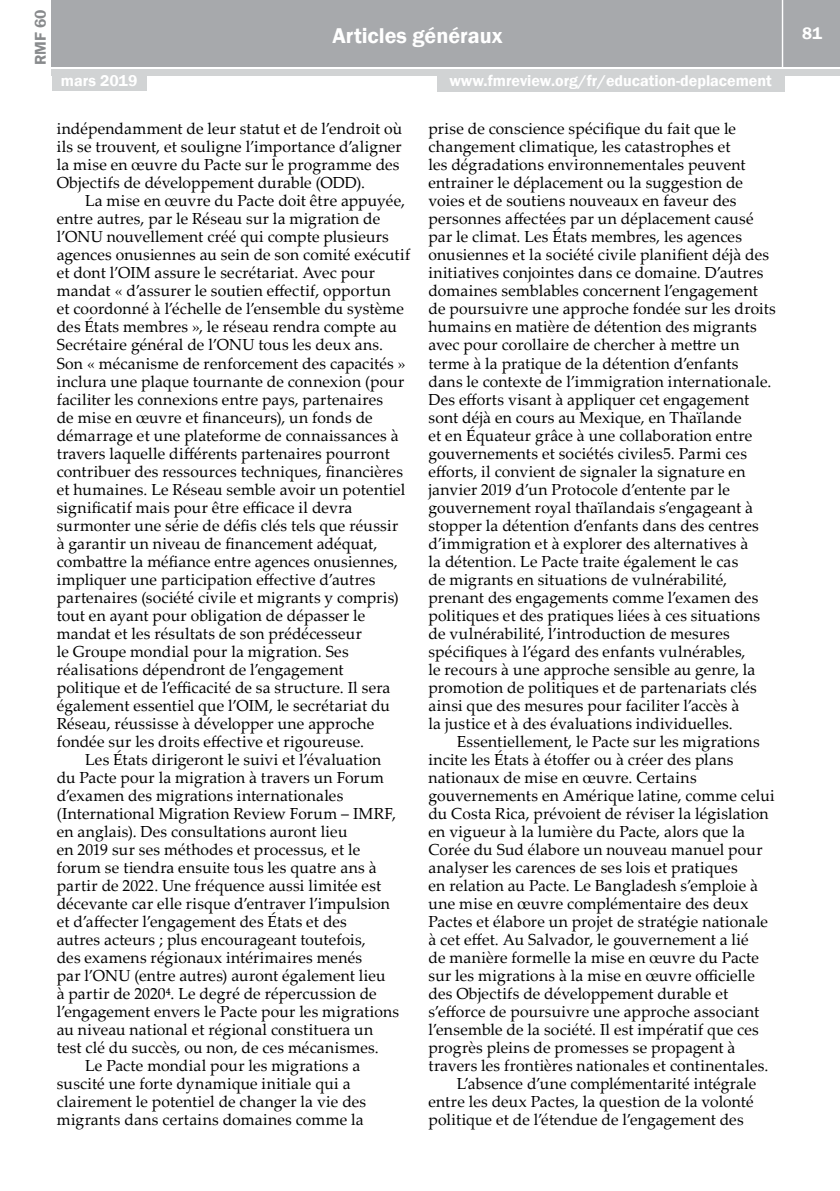
<style>
.page{position:relative;width:840px;height:1191px;background:#fff}
.page>*{position:absolute;margin:0;border:0;box-sizing:border-box;transform-origin:0 0}
.t1{font:600 22px "Franklin Gothic";color:#fff}
.t2{font:600 17px "Franklin Gothic";color:#fff}
.t3{font:16px/18px "Palatino Linotype";letter-spacing:.01em;color:#000}
.t4{font:600 16px "Franklin Gothic";color:#fff}
.t5{font:600 16px "Franklin Gothic";color:#888a8c}
</style>
<div class="page">
<div style="left:52px;top:0;width:787px;height:66px;background:#a7a9ac"></div>
<div style="left:52px;top:69px;width:787px;height:6px;background:#d1d3d4"></div>
<hr style="left:781px;top:0;width:1px;height:68px;background:#fff">
<div style="left:52px;top:73px;width:94px;height:18px;background:#d1d3d4"></div>
<div style="left:436px;top:74px;width:348px;height:18px;background:#d1d3d4"></div>
<p class="t5" style="left:31px;top:65px;width:57px;rotate:-90deg">RMF 60</p>
<h1 class="t1" style="left:332px;top:22px;width:171px">Articles généraux</h1>
<p class="t2" style="left:801px;top:23px;width:21px">81</p>
<p class="t4" style="left:61px;top:71px;width:78px">mars 2019</p>
<p class="t4" style="left:449px;top:71px;width:324px">www.fmreview.org/fr/education-deplacement</p>
<p class="t3" style="left:57px;top:119px;width:347px">indépendamment de leur statut et de l’endroit où ils se trouvent, et souligne l’importance d’aligner la mise en œuvre du Pacte sur le programme des Objectifs de développement durable (ODD).</p>
<p class="t3" style="left:85px;top:191px;width:321px">La mise en œuvre du Pacte doit être appuyée,</p>
<p class="t3" style="left:57px;top:209px;width:325px">entre autres, par le Réseau sur la migration de</p>
<p class="t3" style="left:57px;top:227px;width:333px">l’ONU nouvellement créé qui compte plusieurs</p>
<p class="t3" style="left:57px;top:245px;width:355px">agences onusiennes au sein de son comité exécutif</p>
<p class="t3" style="left:57px;top:263px;width:320px">et dont l’OIM assure le secrétariat. Avec pour</p>
<p class="t3" style="left:57px;top:281px;width:335px">mandat « d’assurer le soutien effectif, opportun</p>
<p class="t3" style="left:57px;top:299px;width:348px">et coordonné à l’échelle de l’ensemble du système</p>
<p class="t3" style="left:57px;top:317px;width:341px">des États membres », le réseau rendra compte au</p>
<p class="t3" style="left:57px;top:335px;width:328px">Secrétaire général de l’ONU tous les deux ans.</p>
<p class="t3" style="left:57px;top:353px;width:350px">Son « mécanisme de renforcement des capacités »</p>
<p class="t3" style="left:57px;top:371px;width:349px">inclura une plaque tournante de connexion (pour</p>
<p class="t3" style="left:57px;top:389px;width:328px">faciliter les connexions entre pays, partenaires</p>
<p class="t3" style="left:57px;top:407px;width:317px">de mise en œuvre et financeurs), un fonds de</p>
<p class="t3" style="left:57px;top:425px;width:343px">démarrage et une plateforme de connaissances à</p>
<p class="t3" style="left:57px;top:443px;width:334px">travers laquelle différents partenaires pourront</p>
<p class="t3" style="left:57px;top:461px;width:347px">contribuer des ressources techniques, financières</p>
<p class="t3" style="left:57px;top:479px;width:350px">et humaines. Le Réseau semble avoir un potentiel</p>
<p class="t3" style="left:57px;top:497px;width:297px">significatif mais pour être efficace il devra</p>
<p class="t3" style="left:57px;top:515px;width:343px">surmonter une série de défis clés tels que réussir</p>
<p class="t3" style="left:57px;top:533px;width:322px">à garantir un niveau de financement adéquat,</p>
<p class="t3" style="left:57px;top:551px;width:342px">combattre la méfiance entre agences onusiennes,</p>
<p class="t3" style="left:57px;top:569px;width:320px">impliquer une participation effective d’autres</p>
<p class="t3" style="left:57px;top:587px;width:343px">partenaires (société civile et migrants y compris)</p>
<p class="t3" style="left:57px;top:605px;width:310px">tout en ayant pour obligation de dépasser le</p>
<p class="t3" style="left:57px;top:623px;width:306px">mandat et les résultats de son prédécesseur</p>
<p class="t3" style="left:57px;top:641px;width:293px">le Groupe mondial pour la migration. Ses</p>
<p class="t3" style="left:57px;top:659px;width:288px">réalisations dépendront de l’engagement</p>
<p class="t3" style="left:57px;top:677px;width:335px">politique et de l’efficacité de sa structure. Il sera</p>
<p class="t3" style="left:57px;top:695px;width:334px">également essentiel que l’OIM, le secrétariat du</p>
<p class="t3" style="left:57px;top:713px;width:319px">Réseau, réussisse à développer une approche</p>
<p class="t3" style="left:57px;top:731px;width:308px">fondée sur les droits effective et rigoureuse.</p>
<p class="t3" style="left:85px;top:749px;width:297px">Les États dirigeront le suivi et l’évaluation</p>
<p class="t3" style="left:57px;top:767px;width:328px">du Pacte pour la migration à travers un Forum</p>
<p class="t3" style="left:57px;top:785px;width:288px">d’examen des migrations internationales</p>
<p class="t3" style="left:57px;top:803px;width:340px">(International Migration Review Forum – IMRF,</p>
<p class="t3" style="left:57px;top:821px;width:292px">en anglais). Des consultations auront lieu</p>
<p class="t3" style="left:57px;top:839px;width:305px">en 2019 sur ses méthodes et processus, et le</p>
<p class="t3" style="left:57px;top:857px;width:321px">forum se tiendra ensuite tous les quatre ans à</p>
<p class="t3" style="left:57px;top:875px;width:326px">partir de 2022. Une fréquence aussi limitée est</p>
<p class="t3" style="left:57px;top:893px;width:334px">décevante car elle risque d’entraver l’impulsion</p>
<p class="t3" style="left:57px;top:911px;width:291px">et d’affecter l’engagement des États et des</p>
<p class="t3" style="left:57px;top:929px;width:310px">autres acteurs ; plus encourageant toutefois,</p>
<p class="t3" style="left:57px;top:947px;width:307px">des examens régionaux intérimaires menés</p>
<p class="t3" style="left:57px;top:965px;width:330px">par l’ONU (entre autres) auront également lieu</p>
<p class="t3" style="left:57px;top:983px;width:321px">à partir de 2020⁴. Le degré de répercussion de</p>
<p class="t3" style="left:57px;top:1001px;width:344px">l’engagement envers le Pacte pour les migrations</p>
<p class="t3" style="left:57px;top:1019px;width:318px">au niveau national et régional constituera un</p>
<p class="t3" style="left:57px;top:1037px;width:323px">test clé du succès, ou non, de ces mécanismes.</p>
<p class="t3" style="left:85px;top:1055px;width:276px">Le Pacte mondial pour les migrations a</p>
<p class="t3" style="left:57px;top:1073px;width:295px">suscité une forte dynamique initiale qui a</p>
<p class="t3" style="left:57px;top:1091px;width:311px">clairement le potentiel de changer la vie des</p>
<p class="t3" style="left:57px;top:1109px;width:308px">migrants dans certains domaines comme la</p>
<p class="t3" style="left:428px;top:119px;width:348px">prise de conscience spécifique du fait que le changement climatique, les catastrophes et<br>les dégradations environnementales peuvent entrainer le déplacement ou la suggestion de voies et de soutiens nouveaux en faveur des personnes affectées par un déplacement causé par le climat. Les États membres, les agences onusiennes et la société civile planifient déjà des initiatives conjointes dans ce domaine. D’autres domaines semblables concernent l’engagement de poursuivre une approche fondée sur les droits humains en matière de détention des migrants avec pour corollaire de chercher à mettre un terme à la pratique de la détention d’enfants dans le contexte de l’immigration internationale.<br>Des efforts visant à appliquer cet engagement sont déjà en cours au Mexique, en Thaïlande<br>et en Équateur grâce à une collaboration entre gouvernements et sociétés civiles5. Parmi ces efforts, il convient de signaler la signature en janvier 2019 d’un Protocole d’entente par le gouvernement royal thaïlandais s’engageant à stopper la détention d’enfants dans des centres d’immigration et à explorer des alternatives à<br>la détention. Le Pacte traite également le cas<br>de migrants en situations de vulnérabilité, prenant des engagements comme l’examen des politiques et des pratiques liées à ces situations de vulnérabilité, l’introduction de mesures spécifiques à l’égard des enfants vulnérables,<br>le recours à une approche sensible au genre, la promotion de politiques et de partenariats clés ainsi que des mesures pour faciliter l’accès à<br>la justice et à des évaluations individuelles.</p>
<p class="t3" style="left:456px;top:731px;width:304px">Essentiellement, le Pacte sur les migrations</p>
<p class="t3" style="left:428px;top:749px;width:306px">incite les États à étoffer ou à créer des plans</p>
<p class="t3" style="left:428px;top:767px;width:270px">nationaux de mise en œuvre. Certains</p>
<p class="t3" style="left:428px;top:785px;width:347px">gouvernements en Amérique latine, comme celui</p>
<p class="t3" style="left:428px;top:803px;width:341px">du Costa Rica, prévoient de réviser la législation</p>
<p class="t3" style="left:428px;top:821px;width:318px">en vigueur à la lumière du Pacte, alors que la</p>
<p class="t3" style="left:428px;top:839px;width:335px">Corée du Sud élabore un nouveau manuel pour</p>
<p class="t3" style="left:428px;top:857px;width:310px">analyser les carences de ses lois et pratiques</p>
<p class="t3" style="left:428px;top:875px;width:331px">en relation au Pacte. Le Bangladesh s’emploie à</p>
<p class="t3" style="left:428px;top:893px;width:321px">une mise en œuvre complémentaire des deux</p>
<p class="t3" style="left:428px;top:911px;width:341px">Pactes et élabore un projet de stratégie nationale</p>
<p class="t3" style="left:428px;top:929px;width:321px">à cet effet. Au Salvador, le gouvernement a lié</p>
<p class="t3" style="left:428px;top:947px;width:332px">de manière formelle la mise en œuvre du Pacte</p>
<p class="t3" style="left:428px;top:965px;width:328px">sur les migrations à la mise en œuvre officielle</p>
<p class="t3" style="left:428px;top:983px;width:301px">des Objectifs de développement durable et</p>
<p class="t3" style="left:428px;top:1001px;width:332px">s’efforce de poursuivre une approche associant</p>
<p class="t3" style="left:428px;top:1019px;width:331px">l’ensemble de la société. Il est impératif que ces</p>
<p class="t3" style="left:428px;top:1037px;width:308px">progrès pleins de promesses se propagent à</p>
<p class="t3" style="left:428px;top:1055px;width:341px">travers les frontières nationales et continentales.</p>
<p class="t3" style="left:456px;top:1073px;width:301px">L’absence d’une complémentarité intégrale</p>
<p class="t3" style="left:428px;top:1091px;width:326px">entre les deux Pactes, la question de la volonté</p>
<p class="t3" style="left:428px;top:1109px;width:316px">politique et de l’étendue de l’engagement des</p>
</div>
